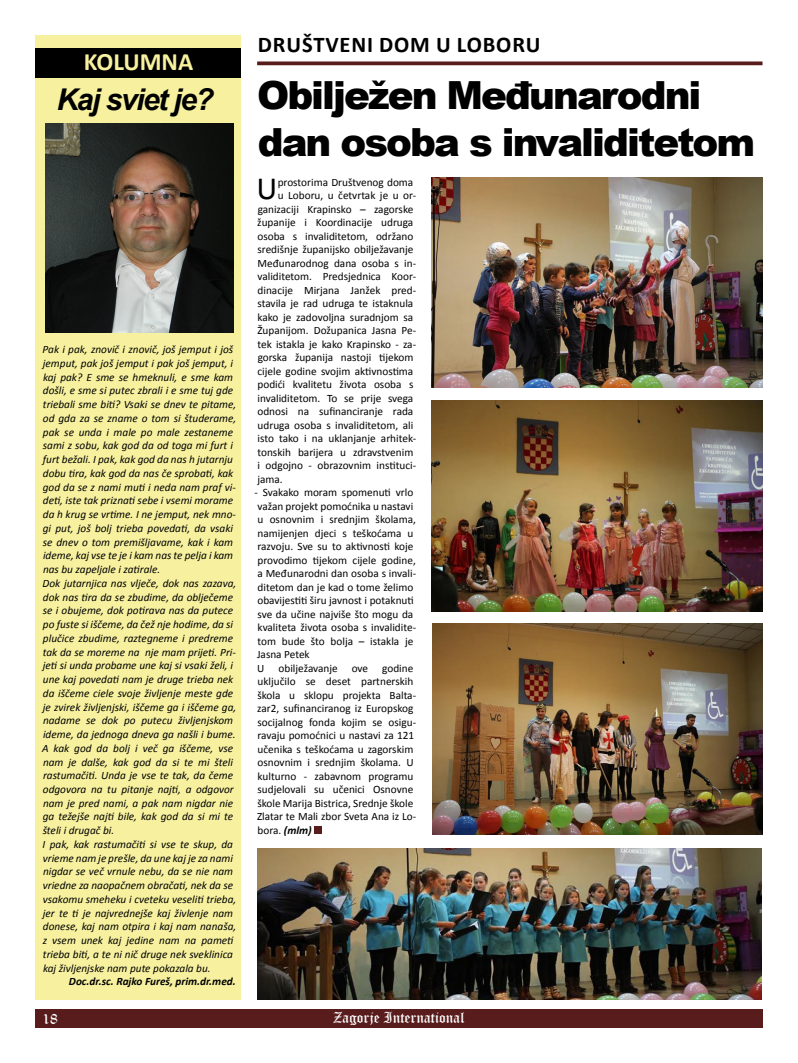
<style>
.page{position:relative;width:798px;height:1063px;background:#fff}
.page>*{position:absolute;margin:0;border:0;box-sizing:border-box;transform-origin:0 0}
.t1{font:900 38.75px/46.5px "Arial";letter-spacing:-.05em;color:#000}
.t2{font:32.5px "Calibri";color:#000}
.t3{font:700 25px "Calibri";color:#f7f19f}
.t4{font:700 22.5px "Calibri";color:#000}
.t5{font:15px "Old English Text";color:#fff}
.t6{font:italic 11.25px/13.8px "Calibri";color:#000}
.t7{font:11.25px/13.5px "Calibri";color:#000}
.t8{font:italic 700 11.25px "Calibri";color:#000}
.s1{font-weight:700;font-style:italic;font-size:30px}
.s2{font-weight:700;font-style:italic}
</style>
<div class="page">
<div style="left:35px;top:1009px;width:727px;height:19px;background:#581c1c"></div>
<div style="left:35px;top:35px;width:205px;height:964px;background:#f7f19f"></div>
<div style="left:35px;top:48px;width:205px;height:30px;background:#000"></div>
<svg style="left:257px;top:61px;width:505px;height:4px;background:#6c3838"></svg>
<img style="left:45px;top:123px;width:188px;height:210px">
<div style="left:314px;top:827px;width:7px;height:7px;background:#581c1c"></div>
<img style="left:431px;top:177px;width:331px;height:211px">
<img style="left:431px;top:401px;width:331px;height:210px">
<img style="left:432px;top:624px;width:330px;height:210px">
<img style="left:257px;top:849px;width:504px;height:150px">
<h3 class="t4" style="left:258px;top:31px;width:69px">DRUŠTVENI</h3>
<h3 class="t4" style="left:379px;top:31px;width:103px">DO M U LOBORU</h3>
<h3 class="t3" style="left:84px;top:46px;width:111px">KOLUMNA</h3>
<h1 class="t1" style="left:258px;top:71px;width:499px;text-indent:-201px"><span class="s1">Kaj sviet je?</span> Obilježen Međunarodni dan osoba s invaliditetom</h1>
<h2 class="t2" style="left:256px;top:168px;width:22px">U</h2>
<p class="t7" style="left:277px;top:175px;width:137px">prostorima Društvenog doma</p>
<p class="t7" style="left:277px;top:189px;width:140px">u Loboru, u četvrtak je u or-</p>
<p class="t7" style="left:257px;top:202px;width:157px">ganizaciji Krapinsko – zagorske</p>
<p class="t7" style="left:257px;top:216px;width:157px">županije i Koordinacije udruga</p>
<p class="t7" style="left:257px;top:229px;width:157px">osoba s invaliditetom, održano</p>
<p class="t7" style="left:257px;top:243px;width:157px">središnje županijsko obilježavanje</p>
<p class="t7" style="left:257px;top:256px;width:160px">Međunarodnog dana osoba s in-</p>
<p class="t7" style="left:257px;top:270px;width:160px">validitetom. Predsjednica Koor-</p>
<p class="t7" style="left:257px;top:283px;width:160px">dinacije Mirjana Janžek pred-</p>
<p class="t7" style="left:257px;top:297px;width:157px">stavila je rad udruga te istaknula</p>
<p class="t7" style="left:257px;top:310px;width:157px">kako je zadovoljna suradnjom sa</p>
<p class="t7" style="left:257px;top:324px;width:160px">Županijom. Dožupanica Jasna Pe-</p>
<p class="t7" style="left:257px;top:337px;width:160px">tek istakla je kako Krapinsko - za-</p>
<p class="t7" style="left:257px;top:351px;width:157px">gorska županija nastoji tijekom</p>
<p class="t7" style="left:257px;top:364px;width:157px">cijele godine svojim aktivnostima</p>
<p class="t7" style="left:257px;top:378px;width:157px">podići kvalitetu života osoba s</p>
<p class="t7" style="left:257px;top:391px;width:157px">invaliditetom. To se prije svega</p>
<p class="t7" style="left:257px;top:405px;width:157px">odnosi na sufinanciranje rada</p>
<p class="t7" style="left:257px;top:418px;width:157px">udruga osoba s invaliditetom, ali</p>
<p class="t7" style="left:257px;top:432px;width:160px">isto tako i na uklanjanje arhitek-</p>
<p class="t7" style="left:257px;top:445px;width:157px">tonskih barijera u zdravstvenim</p>
<p class="t7" style="left:257px;top:459px;width:160px">i odgojno - obrazovnim instituci-</p>
<p class="t7" style="left:257px;top:472px;width:27px">jama.</p>
<p class="t7" style="left:254px;top:486px;width:163px">- Svakako moram spomenuti vrlo važan projekt pomoćnika u nastavi u osnovnim i srednjim školama, namijenjen djeci s teškoćama u razvoju. Sve su to aktivnosti koje provodimo tijekom cijele godine, a Međunarodni dan osoba s invali&shy;ditetom dan je kad o tome želimo obavijestiti širu javnost i potaknuti sve da učine najviše što mogu da kvaliteta života osoba s invalidite&shy;tom bude što bolja – istakla je<br>Jasna Petek<br>U obilježavanje ove godine uključilo se deset partnerskih škola u sklopu projekta Balta&shy;zar2, sufinanciranog iz Europskog socijalnog fonda kojim se osigu&shy;ravaju pomoćnici u nastavi za 121 učenika s teškoćama u zagorskim osnovnim i srednjim školama. U kulturno - zabavnom programu sudjelovali su učenici Osnovne škole Marija Bistrica, Srednje škole<br>Zlatar te Mali zbor Sveta Ana iz Lo&shy;bora. <span class="s2">(mlm)</span></p>
<p class="t6" style="left:42px;top:342px;width:196px">Pak i pak, znovič i znovič, još jemput i još jemput, pak još jemput i pak još jemput, i kaj pak? E sme se hmeknuli, e sme kam došli, e sme si putec zbrali i e sme tuj gde triebali sme biti? Vsaki se dnev te pitame, od gda za se zname o tom si študerame, pak se unda i male po male zestaneme sami z sobu, kak god da od toga mi furt i furt bežali. I pak, kak god da nas h jutarnju dobu tira, kak god da nas če sprobati, kak god da se z nami muti i neda nam praf vi&shy;deti, iste tak priznati sebe i vsemi morame da h krug se vrtime. I ne jemput, nek mno&shy;gi put, još bolj trieba povedati, da vsaki se dnev o tom premišljavame, kak i kam ideme, kaj vse te je i kam nas te pelja i kam nas bu zapeljale i zatirale.<br>Dok jutarnjica nas vlječe, dok nas zazava, dok nas tira da se zbudime, da oblječeme se i obujeme, dok potirava nas da putece po fuste si iščeme, da čež nje hodime, da si plučice zbudime, raztegneme i predreme tak da se moreme na nje mam prijeti. Pri&shy;jeti si unda probame une kaj si vsaki želi, i une kaj povedati nam je druge trieba nek da iščeme ciele svoje življenje meste gde je zvirek življenjski, iščeme ga i iščeme ga, nadame se dok po putecu življenjskom ideme, da jednoga dneva ga našli i bume.<br>A kak god da bolj i več ga iščeme, vse nam je dalše, kak god da si te mi šteli rastumačiti. Unda je vse te tak, da čeme odgovora na tu pitanje najti, a odgovor nam je pred nami, a pak nam nigdar nie ga težejše najti bile, kak god da si mi te šteli i drugač bi.<br>I pak, kak rastumačiti si vse te skup, da vrieme nam je prešle, da une kaj je za nami nigdar se več vrnule nebu, da se nie nam vriedne za naopačnem obračati, nek da se vsakomu smeheku i cveteku veseliti trieba, jer te ti je najvrednejše kaj živlenje nam donese, kaj nam otpira i kaj nam nanaša, z vsem unek kaj jedine nam na pameti trieba biti, a te ni nič druge nek sveklinica kaj življenjske nam pute pokazala bu.</p>
<p class="t8" style="left:69px;top:975px;width:168px">Doc.dr.sc. Rajko Fureš, prim.dr.med.</p>
<h3 class="t5" style="left:43px;top:1009px;width:17px">18</h3>
<h3 class="t5" style="left:333px;top:1008px;width:133px">Zagorje International</h3>
</div>
